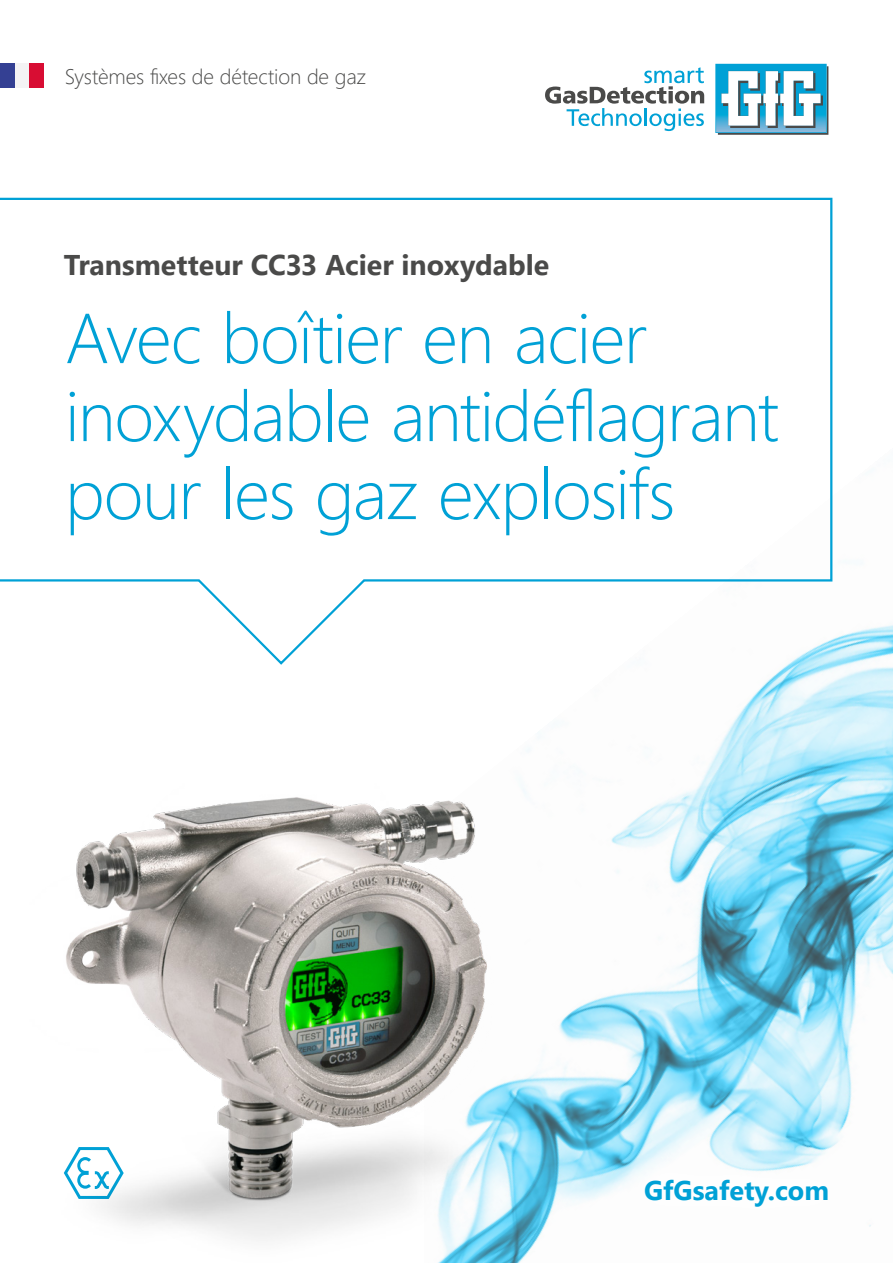
<style>
.page{position:relative;width:893px;height:1263px;background:#fff}
.page>*{position:absolute;margin:0;border:0;box-sizing:border-box;transform-origin:0 0}
.t1{font:300 70.5px/78px "Segoe UI";letter-spacing:-.02em;color:#00a1d6}
.t2{font:700 28.5px "Segoe UI";color:#4a4a49}
.t3{font:700 27px "Segoe UI";color:#00a1d6}
.t4{font:300 21px "Segoe UI";letter-spacing:-.005em;color:#4a4a49}
</style>
<div class="page">
<img style="left:526px;top:625px;width:367px;height:621px">
<svg style="left:715px;top:64px;width:113px;height:71px"></svg>
<svg style="left:545px;top:67px;width:159px;height:64px"></svg>
<img style="left:63px;top:783px;width:470px;height:480px">
<svg style="left:0;top:197px;width:834px;height:469px"></svg>
<div style="left:0;top:63px;width:15px;height:25px;background:#344093"></div>
<div style="left:15px;top:63px;width:14px;height:25px;background:#f4f3f4"></div>
<div style="left:29px;top:63px;width:15px;height:25px;background:#d80d33"></div>
<svg style="left:610px;top:1144px;width:253px;height:96px"></svg>
<p class="t4" style="left:65px;top:57px;width:303px">Systèmes fixes de détection de gaz</p>
<p class="t2" style="left:64px;top:237px;width:487px">Transmetteur CC33 Acier inoxydable</p>
<p class="t1" style="left:65px;top:292px;width:715px">Avec boîtier en acier inoxydable antidéflagrant pour les gaz explosifs</p>
<p class="t3" style="left:644px;top:1164px;width:187px">GfGsafety.com</p>
</div>
